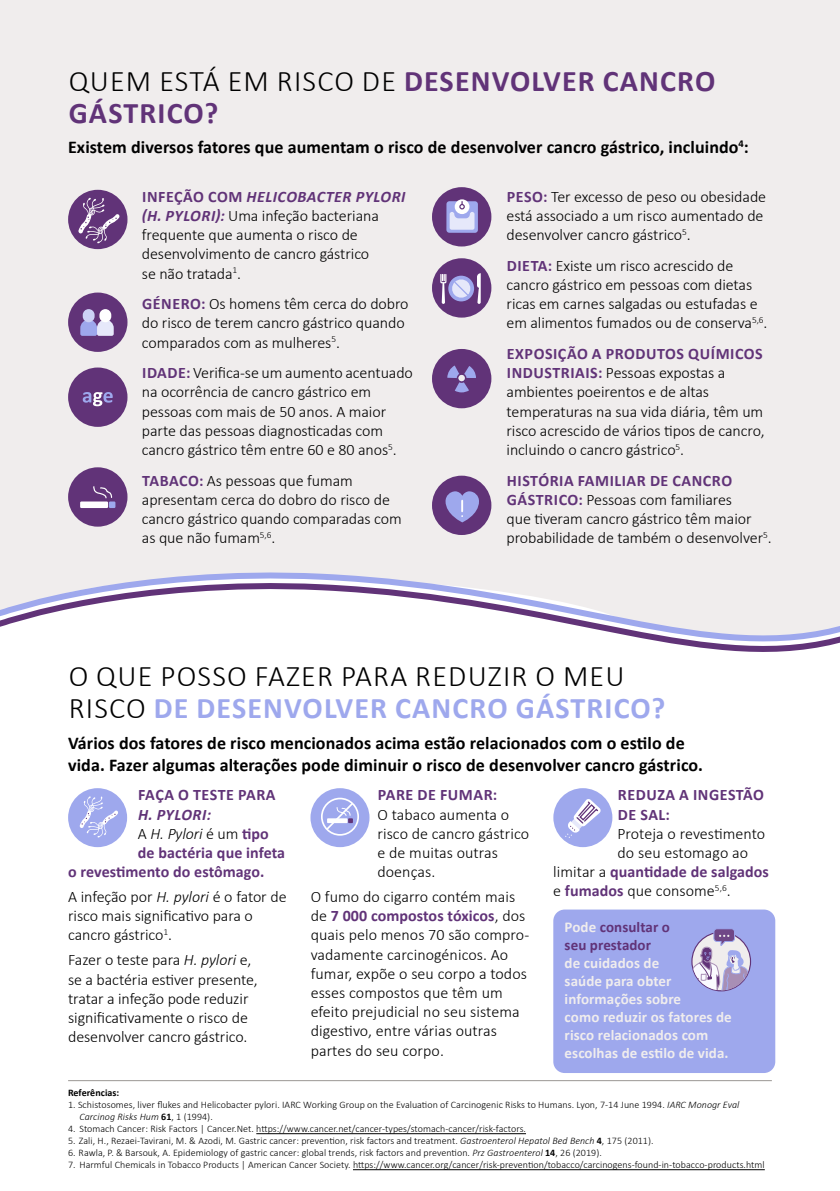
<style>
.page{position:relative;width:840px;height:1191px;background:#fff}
.page>*{position:absolute;margin:0;border:0;box-sizing:border-box;transform-origin:0 0}
.t1{font:300 30px/32px "Calibri";letter-spacing:.04em;color:#000}
.t2{font:700 30px/32px "Calibri";letter-spacing:.04em;color:#613378}
.t3{font:700 18px/22px "Calibri";letter-spacing:.005em;color:#000}
.t4{font:300 16px/19.2px "Calibri";letter-spacing:-.005em;color:#000}
.t5{font:700 16px "Calibri";letter-spacing:.005em;color:#613378}
.t6{font:700 16px/19.2px "Calibri";letter-spacing:.035em;color:#613378}
.t7{font:italic 300 16px "Calibri";letter-spacing:-.005em;color:#000}
.t8{font:700 16px "Calibri";letter-spacing:.03em;color:#613378}
.t9{font:italic 700 16px "Calibri";letter-spacing:.035em;color:#613378}
.t10{font:700 15px/18px "Calibri";letter-spacing:.005em;color:#f0eded}
.t11{font:700 15px/18px "Calibri";letter-spacing:.005em;color:#613378}
.t12{font:300 10px/12px "Calibri";letter-spacing:.005em;color:#000}
.t13{font:700 10px "Calibri";letter-spacing:.005em;color:#000}
.s1{font-weight:300;color:#000}
.s2{font-weight:700;color:#613378}
.s3{font-weight:700;font-style:italic;color:#613378}
.s4{font-weight:700;color:#9ea8ed}
.s5{font-style:normal}
.s6{font-weight:700;font-style:normal;color:#613378}
.s7{font-style:italic}
.s8{color:#f0eded}
.s9{font-weight:700}
</style>
<div class="page">
<div style="left:0;top:0;width:839px;height:563px;background:#f0eded"></div>
<div style="left:0;top:563px;width:839px;height:11px;background:#f0eded"></div>
<svg style="left:0;top:574px;width:839px;height:78px"></svg>
<div style="left:68px;top:190px;width:59px;height:59px;background:#613378;border-radius:50%"></div>
<div style="left:432px;top:187px;width:59px;height:59px;background:#613378;border-radius:50%"></div>
<div style="left:68px;top:292px;width:59px;height:60px;background:#613378;border-radius:50%"></div>
<svg style="left:78px;top:198px;width:42px;height:45px"></svg>
<div style="left:99px;top:309px;width:12px;height:13px;background:#fff;border-radius:6px"></div>
<svg style="left:80px;top:320px;width:34px;height:16px"></svg>
<div style="left:83px;top:309px;width:12px;height:13px;background:#ccd1f5;border-radius:6px"></div>
<div style="left:68px;top:467px;width:59px;height:59px;background:#613378;border-radius:50%"></div>
<div style="left:80px;top:501px;width:28px;height:7px;background:#fff"></div>
<div style="left:109px;top:501px;width:6px;height:7px;background:#9ea8ed"></div>
<svg style="left:93px;top:486px;width:20px;height:13px"></svg>
<div style="left:68px;top:367px;width:59px;height:60px;background:#613378;border-radius:50%"></div>
<svg style="left:83px;top:392px;width:30px;height:14px"></svg>
<div style="left:446px;top:201px;width:31px;height:32px;background:#9ea8ed;border-radius:3px"></div>
<svg style="left:454px;top:199px;width:15px;height:15px"></svg>
<svg style="left:449px;top:201px;width:25px;height:29px"></svg>
<div style="left:432px;top:349px;width:59px;height:59px;background:#613378;border-radius:50%"></div>
<svg style="left:447px;top:365px;width:28px;height:27px"></svg>
<div style="left:432px;top:258px;width:59px;height:59px;background:#613378;border-radius:50%"></div>
<svg style="left:440px;top:273px;width:40px;height:31px"></svg>
<div style="left:432px;top:475px;width:59px;height:60px;background:#613378;border-radius:50%"></div>
<svg style="left:445px;top:491px;width:33px;height:31px"></svg>
<div style="left:310px;top:788px;width:59px;height:59px;background:#9ea8ed;border-radius:50%"></div>
<div style="left:321px;top:797px;width:38px;height:38px;border:2px solid #fff;border-radius:50%"></div>
<svg style="left:324px;top:801px;width:30px;height:30px"></svg>
<div style="left:68px;top:788px;width:59px;height:59px;background:#9ea8ed;border-radius:50%"></div>
<svg style="left:79px;top:796px;width:39px;height:41px"></svg>
<div style="left:553px;top:788px;width:59px;height:59px;background:#9ea8ed;border-radius:50%"></div>
<svg style="left:565px;top:799px;width:35px;height:39px"></svg>
<div style="left:553px;top:909px;width:221px;height:164px;background:#9ea8ed;border-radius:11px"></div>
<svg style="left:691px;top:929px;width:61px;height:61px"></svg>
<hr style="left:256px;top:1133px;width:269px;height:1px;background:#000">
<hr style="left:353px;top:1169px;width:411px;height:1px;background:#000">
<hr style="left:68px;top:1080px;width:703px;height:1px;background:#342b26">
<h1 class="t2" style="left:69px;top:64px;width:647px"><span class="s1">QUEM ESTÁ EM RISCO DE</span> DESENVOLVER CANCRO<br>GÁSTRICO?</h1>
<p class="t3" style="left:68px;top:135px;width:682px">Existem diversos fatores que aumentam o risco de desenvolver cancro gástrico, incluindo<sup>4</sup>:</p>
<p class="t4" style="left:142px;top:187px;width:265px"><span class="s2">INFEÇÃO COM</span> <span class="s3">HELICOBACTER PYLORI (H. PYLORI):</span> Uma infeção bacteriana frequente que aumenta o risco de desenvolvimento de cancro gástrico<br>se não tratada<sup>1</sup>.</p>
<p class="t4" style="left:142px;top:294px;width:268px"><span class="s2">GÉNERO:</span> Os homens têm cerca do dobro do risco de terem cancro gástrico quando comparados com as mulheres<sup>5</sup>.</p>
<p class="t4" style="left:142px;top:363px;width:272px"><span class="s2">IDADE:</span> Verifica-se um aumento acentuado na ocorrência de cancro gástrico em pessoas com mais de 50 anos. A maior parte das pessoas diagnosticadas com cancro gástrico têm entre 60 e 80 anos<sup>5</sup>.</p>
<p class="t4" style="left:142px;top:470px;width:261px"><span class="s2">TABACO:</span> As pessoas que fumam apresentam cerca do dobro do risco de cancro gástrico quando comparadas com as que não fumam<sup>5,6</sup>.</p>
<p class="t4" style="left:506px;top:187px;width:261px"><span class="s2">PESO:</span> Ter excesso de peso ou obesidade está associado a um risco aumentado de desenvolver cancro gástrico<sup>5</sup>.</p>
<p class="t4" style="left:506px;top:256px;width:262px"><span class="s2">DIETA:</span> Existe um risco acrescido de cancro gástrico em pessoas com dietas ricas em carnes salgadas ou estufadas e em alimentos fumados ou de conserva<sup>5,6</sup>.</p>
<p class="t4" style="left:506px;top:344px;width:259px"><span class="s2">EXPOSIÇÃO A PRODUTOS QUÍMICOS INDUSTRIAIS:</span> Pessoas expostas a ambientes poeirentos e de altas temperaturas na sua vida diária, têm um risco acrescido de vários tipos de cancro, incluindo o cancro gástrico<sup>5</sup>.</p>
<p class="t4" style="left:506px;top:470px;width:266px"><span class="s2">HISTÓRIA FAMILIAR DE CANCRO GÁSTRICO:</span> Pessoas com familiares<br>que tiveram cancro gástrico têm maior probabilidade de também o desenvolver<sup>5</sup>.</p>
<h1 class="t1" style="left:69px;top:660px;width:598px">O QUE POSSO FAZER PARA REDUZIR O MEU<br>RISCO <span class="s4">DE DESENVOLVER CANCRO GÁSTRICO?</span></h1>
<p class="t3" style="left:68px;top:731px;width:636px">Vários dos fatores de risco mencionados acima estão relacionados com o estilo de vida. Fazer algumas alterações pode diminuir o risco de desenvolver cancro gástrico.</p>
<p class="t8" style="left:138px;top:783px;width:139px">FAÇA O TESTE PARA</p>
<p class="t9" style="left:138px;top:803px;width:74px">H. PYLORI:</p>
<p class="t7" style="left:138px;top:823px;width:132px"><span class="s5">A</span> H. Pylori <span class="s5">é um</span> <span class="s6">tipo</span></p>
<p class="t5" style="left:138px;top:841px;width:148px">de bactéria que infeta</p>
<p class="t5" style="left:68px;top:860px;width:198px">o revestimento do estômago.</p>
<p class="t4" style="left:68px;top:887px;width:220px">A infeção por <span class="s7">H. pylori</span> é o fator de risco mais significativo para o cancro gástrico<sup>1</sup>.</p>
<p class="t4" style="left:68px;top:950px;width:191px">Fazer o teste para <span class="s7">H. pylori</span> e, se a bactéria estiver presente, tratar a infeção pode reduzir significativamente o risco de desenvolver cancro gástrico.</p>
<p class="t6" style="left:617px;top:785px;width:148px">REDUZA A INGESTÃO<br>DE SAL:</p>
<p class="t4" style="left:617px;top:823px;width:149px">Proteja o revestimento</p>
<p class="t4" style="left:617px;top:843px;width:132px">do seu estomago ao</p>
<p class="t5" style="left:553px;top:860px;width:217px"><span class="s1">limitar a</span> quantidade de salgados</p>
<p class="t4" style="left:553px;top:881px;width:179px">e <span class="s2">fumados</span> que consome<sup>5,6</sup>.</p>
<p class="t11" style="left:564px;top:917px;width:107px"><span class="s8">Pode</span> consultar o seu prestador</p>
<p class="t10" style="left:564px;top:953px;width:169px">de cuidados de<br>saúde para obter informações sobre<br>como reduzir os fatores de risco relacionados com escolhas de estilo de vida.</p>
<p class="t6" style="left:377px;top:785px;width:121px">PARE DE FUMAR:</p>
<p class="t4" style="left:377px;top:804px;width:153px">O tabaco aumenta o risco de cancro gástrico e de muitas outras doenças.</p>
<p class="t4" style="left:310px;top:887px;width:220px">O fumo do cigarro contém mais de <span class="s2">7 000 compostos tóxicos</span>, dos quais pelo menos 70 são compro&shy;vadamente carcinogénicos. Ao fumar, expõe o seu corpo a todos esses compostos que têm um efeito prejudicial no seu sistema digestivo, entre várias outras partes do seu corpo.</p>
<p class="t13" style="left:68px;top:1086px;width:53px">Referências:</p>
<p class="t12" style="left:79px;top:1099px;width:661px;text-indent:-11px">1. Schistosomes, liver flukes and Helicobacter pylori. IARC Working Group on the Evaluation of Carcinogenic Risks to Humans. Lyon, 7-14 June 1994. <span class="s7">IARC Monogr Eval<br>Carcinog Risks Hum</span> <span class="s9">61</span>, 1 (1994).</p>
<p class="t12" style="left:68px;top:1123px;width:459px">4. Stomach Cancer: Risk Factors | Cancer.Net. https://www.cancer.net/cancer-types/stomach-cancer/risk-factors.</p>
<p class="t12" style="left:68px;top:1135px;width:586px">5. Zali, H., Rezaei-Tavirani, M. &amp; Azodi, M. Gastric cancer: prevention, risk factors and treatment. <span class="s7">Gastroenterol Hepatol Bed Bench</span> <span class="s9">4</span>, 175 (2011).</p>
<p class="t12" style="left:68px;top:1147px;width:535px">6. Rawla, P. &amp; Barsouk, A. Epidemiology of gastric cancer: global trends, risk factors and prevention. <span class="s7">Prz Gastroenterol</span> <span class="s9">14</span>, 26 (2019).</p>
<p class="t12" style="left:68px;top:1159px;width:697px">7. Harmful Chemicals in Tobacco Products | American Cancer Society. https://www.cancer.org/cancer/risk-prevention/tobacco/carcinogens-found-in-tobacco-products.html</p>
</div>
